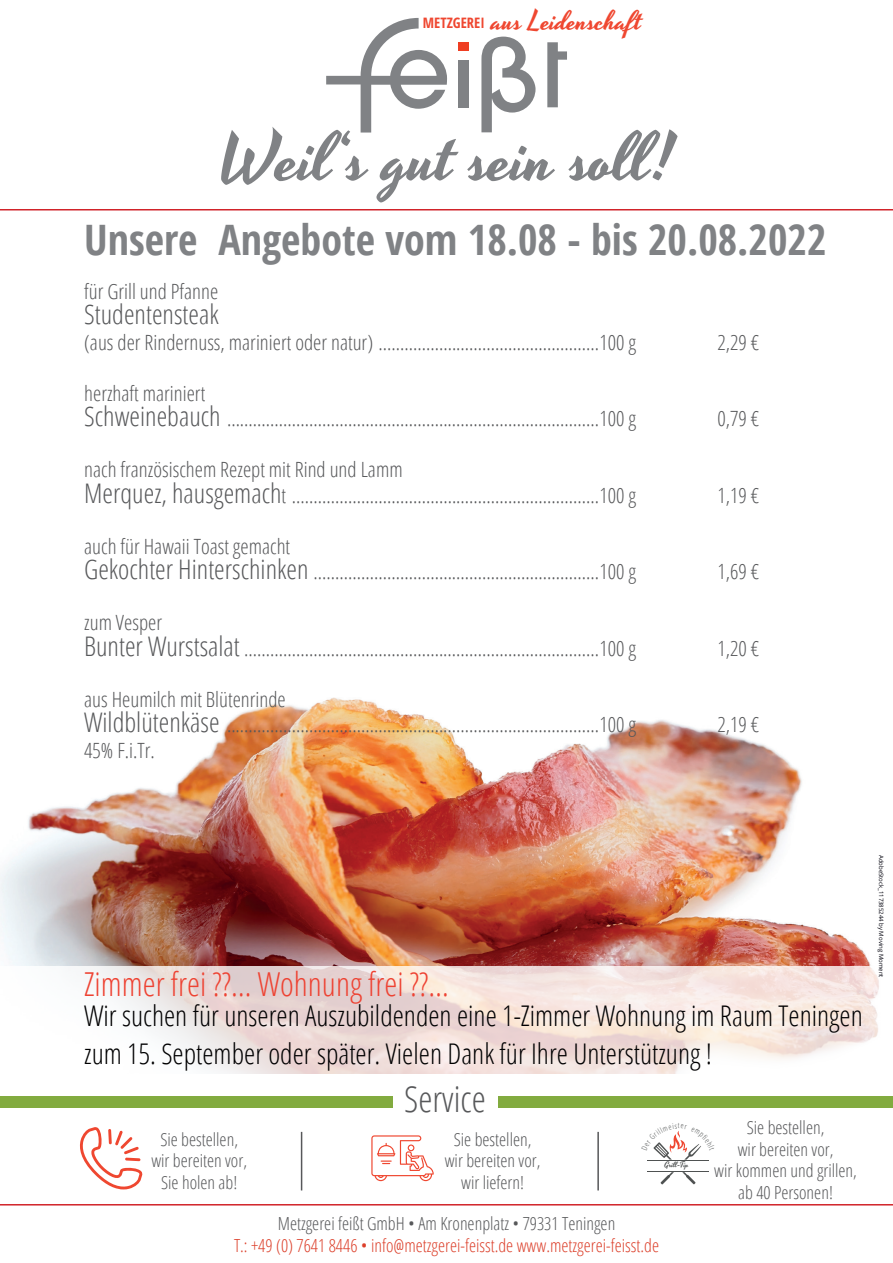
<style>
.page{position:relative;width:893px;height:1263px;background:#fff}
.page>*{position:absolute;margin:0;border:0;box-sizing:border-box;transform-origin:0 0}
.t1{font:69px "Yesteryear";color:#808285}
.t2{font:700 condensed 42px "Open Sans";color:#808285}
.t3{font:300 condensed 36px "Open Sans";color:#57585a}
.t4{font:300 condensed 33px "Open Sans";color:#ee4232}
.t5{font:300 condensed 28.5px/37.5px "Open Sans";color:#000001}
.t6{font:27px "Yesteryear";color:#ef4730}
.t7{font:300 condensed 27px "Open Sans";color:#57585a}
.t8{font:300 condensed 21px/25.5px "Open Sans";color:#57585a}
.t9{font:300 condensed 18px/21.6px "Open Sans";color:#57585a;text-align:center}
.t10{font:300 condensed 18px "Open Sans";color:#dc402b}
.t11{font:700 condensed 14.55px "Open Sans";color:#ef4730}
.t12{font:7.8px "Yesteryear";letter-spacing:-.005em;color:#4f5252}
.t13{font:6px "Open Sans";color:#00000c}
.s1{font-size:27px}
</style>
<div class="page">
<img style="left:0;top:697px;width:871px;height:269px">
<div style="left:458px;top:60px;width:10px;height:47px;background:#808285"></div>
<div style="left:458px;top:42px;width:10px;height:9px;background:#ef3e22"></div>
<svg style="left:481px;top:37px;width:55px;height:95px"></svg>
<svg style="left:547px;top:42px;width:20px;height:65px"></svg>
<svg style="left:326px;top:18px;width:121px;height:115px"></svg>
<hr style="left:0;top:209px;width:893px;height:1px;background:#d1232a">
<hr style="left:0;top:1204px;width:893px;height:1px;background:#d1232a">
<svg style="left:80px;top:1127px;width:62px;height:62px"></svg>
<svg style="left:371px;top:1135px;width:63px;height:46px"></svg>
<hr style="left:597px;top:1132px;width:2px;height:58px;background:#57585a">
<hr style="left:301px;top:1132px;width:1px;height:58px;background:#57585a">
<div style="left:498px;top:1096px;width:395px;height:12px;background:#82ab3f"></div>
<div style="left:0;top:1096px;width:393px;height:12px;background:#82ab3f"></div>
<svg style="left:89px;top:966px;width:790px;height:108px"></svg>
<svg style="left:647px;top:1131px;width:62px;height:53px"></svg>
<p class="t6" style="left:492px;top:2px;width:151px">aus Leidenschaft</p>
<p class="t11" style="left:423px;top:13px;width:63px">METZGEREI</p>
<h1 class="t1" style="left:219px;top:111px;width:457px">Weil‘s gut sein soll!</h1>
<h2 class="t2" style="left:84px;top:211px;width:744px">Unsere Angebote vom 18.08 - bis 20.08.2022</h2>
<p class="t8" style="left:84px;top:278px;width:136px">für Grill und Pfanne</p>
<p class="t7" style="left:84px;top:296px;width:136px">Studentensteak</p>
<p class="t8" style="left:84px;top:329px;width:554px">(aus der Rindernuss, mariniert oder natur) ...................................................100 g</p>
<p class="t8" style="left:717px;top:329px;width:43px">2,29 €</p>
<p class="t8" style="left:84px;top:380px;width:554px">herzhaft mariniert<br><span class="s1">Schweinebauch</span> ......................................................................................100 g</p>
<p class="t8" style="left:717px;top:405px;width:43px">0,79 €</p>
<p class="t8" style="left:84px;top:456px;width:554px">nach französischem Rezept mit Rind und Lamm<br><span class="s1">Merquez, hausgemach</span>t .......................................................................100 g</p>
<p class="t8" style="left:84px;top:533px;width:554px">auch für Hawaii Toast gemacht<br><span class="s1">Gekochter Hinterschinken</span> ..................................................................100 g</p>
<p class="t8" style="left:84px;top:609px;width:554px">zum Vesper<br><span class="s1">Bunter Wurstsalat</span> ..................................................................................100 g</p>
<p class="t8" style="left:84px;top:686px;width:554px">aus Heumilch mit Blütenrinde<br><span class="s1">Wildblütenkäse</span> ......................................................................................100 g</p>
<p class="t8" style="left:84px;top:737px;width:72px">45% F.i.Tr.</p>
<p class="t8" style="left:717px;top:482px;width:43px">1,19 €</p>
<p class="t8" style="left:717px;top:558px;width:43px">1,69 €</p>
<p class="t8" style="left:717px;top:635px;width:43px">1,20 €</p>
<p class="t8" style="left:717px;top:711px;width:43px">2,19 €</p>
<h3 class="t4" style="left:84px;top:962px;width:366px">Zimmer frei ??… Wohnung frei ??…</h3>
<h3 class="t5" style="left:84px;top:996px;width:780px">Wir suchen für unseren Auszubildenden eine 1-Zimmer Wohnung im Raum Teningen zum 15. September oder später. Vielen Dank für Ihre Unterstützung !</h3>
<h3 class="t3" style="left:404px;top:1074px;width:83px">Service</h3>
<p class="t9" style="left:151px;top:1128px;width:97px">Sie bestellen, wir bereiten vor,<br>Sie holen ab!</p>
<p class="t9" style="left:445px;top:1128px;width:97px">Sie bestellen, wir bereiten vor, wir liefern!</p>
<p class="t9" style="left:714px;top:1116px;width:144px">Sie bestellen,<br>wir bereiten vor,<br>wir kommen und grillen, ab 40 Personen!</p>
<p class="t12" style="left:665px;top:1159px;width:25px">Grill-Tip</p>
<p class="t9" style="left:278px;top:1212px;width:339px">Metzgerei feißt GmbH • Am Kronenplatz • 79331 Teningen</p>
<p class="t10" style="left:234px;top:1233px;width:427px">T.: +49 (0) 7641 8446 • info@metzgerei-feisst.de www.metzgerei-feisst.de</p>
<p class="t13" style="left:885px;top:855px;width:124px;rotate:90deg">AdobeStock_117385244 by Moving Moment</p>
</div>
